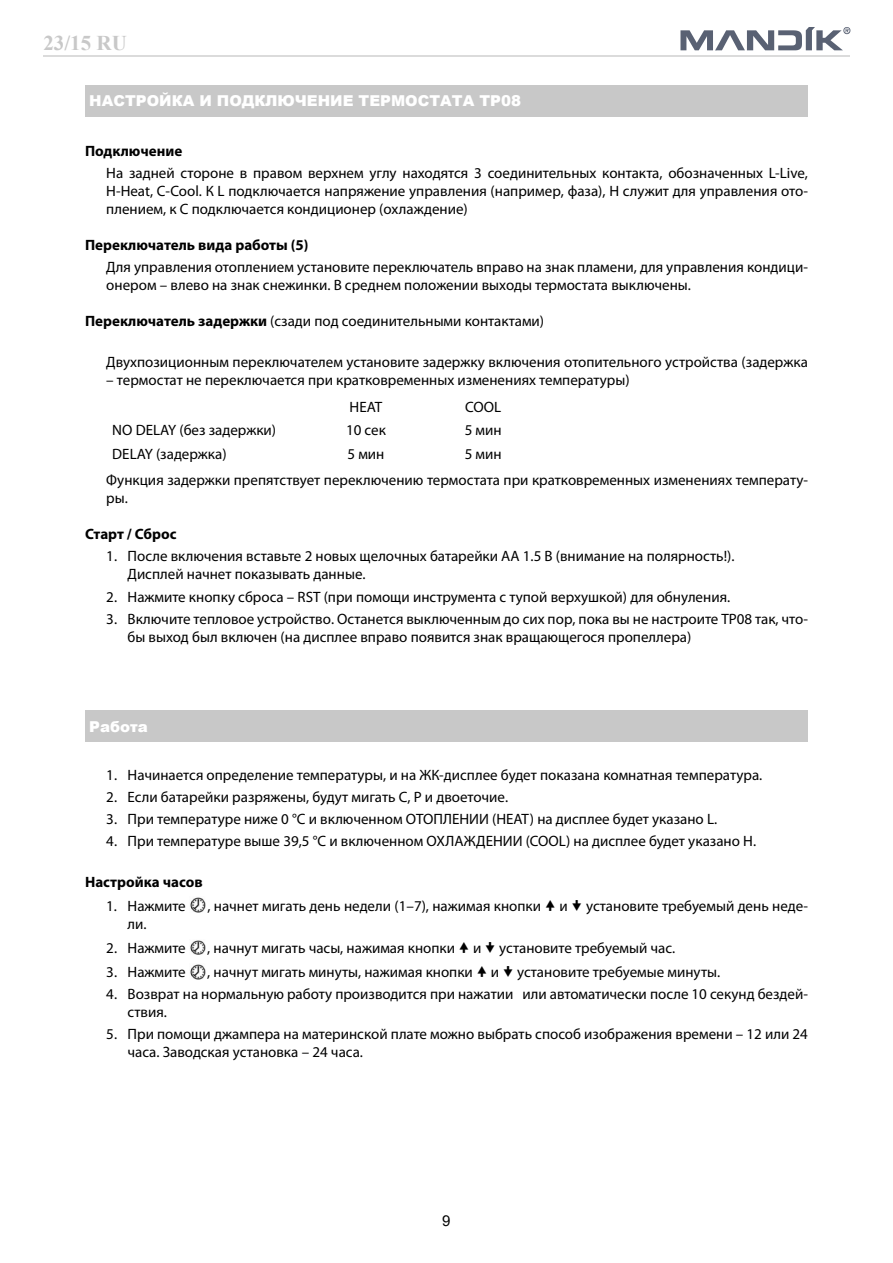
<style>
.page{position:relative;width:893px;height:1263px;background:#fff}
.page>*{position:absolute;margin:0;border:0;box-sizing:border-box;transform-origin:0 0}
.t1{font:700 21px "Times New Roman";color:#c8c8c8}
.t2{font:15px/18px "Myriad Pro";color:#000}
.t3{font:700 15px "Myriad Pro";color:#000}
.t4{font:900 15px "Arial";color:#fff}
.t5{font:15px "Arial";color:#000}
.s1{font-weight:700}
</style>
<div class="page">
<hr style="left:43px;top:55px;width:806px;height:1px;background:#dbdbdb">
<svg style="left:680px;top:27px;width:170px;height:23px"></svg>
<div style="left:85px;top:85px;width:723px;height:32px;background:#c8c8c8"></div>
<div style="left:85px;top:711px;width:723px;height:31px;background:#c8c8c8"></div>
<img style="left:190px;top:897px;width:16px;height:16px">
<img style="left:190px;top:940px;width:16px;height:15px">
<img style="left:190px;top:964px;width:16px;height:16px">
<h1 class="t1" style="left:43px;top:28px;width:85px">23/15 RU</h1>
<p class="t4" style="left:89px;top:90px;width:433px">НАСТРОЙКА И ПОДКЛЮЧЕНИЕ ТЕРМОСТАТА TP08</p>
<p class="t3" style="left:85px;top:141px;width:99px">Подключение</p>
<p class="t2" style="left:106px;top:164px;width:703px;text-align:justify">На задней стороне в правом верхнем углу находятся 3 соединительных контакта, обозначенных L-Live, H-Heat, C-Cool. К L подключается напряжение управления (например, фаза), Н служит для управления ото&shy;плением, к С подключается кондиционер (охлаждение)</p>
<p class="t3" style="left:85px;top:235px;width:225px">Переключатель вида работы (5)</p>
<p class="t2" style="left:106px;top:258px;width:703px">Для управления отоплением установите переключатель вправо на знак пламени, для управления кондици&shy;онером – влево на знак снежинки. В среднем положении выходы термостата выключены.</p>
<p class="t2" style="left:85px;top:312px;width:461px"><span class="s1">Переключатель задержки</span> (сзади под соединительными контактами)</p>
<p class="t2" style="left:106px;top:352px;width:703px">Двухпозиционным переключателем установите задержку включения отопительного устройства (задержка</p>
<p class="t2" style="left:106px;top:366px;width:525px;line-height:27.5px;text-align:center">– термостат не переключается при кратковременных изменениях температуры)<br>HEAT</p>
<p class="t2" style="left:465px;top:398px;width:38px">COOL</p>
<p class="t2" style="left:112px;top:421px;width:165px">NO DELAY (без задержки)</p>
<p class="t2" style="left:346px;top:421px;width:41px">10 сек</p>
<p class="t2" style="left:465px;top:421px;width:38px">5 мин</p>
<p class="t2" style="left:112px;top:444px;width:116px">DELAY (задержка)</p>
<p class="t2" style="left:347px;top:444px;width:38px">5 мин</p>
<p class="t2" style="left:106px;top:440px;width:703px;line-height:26.5px;text-indent:358px">5 мин<br>Функция задержки препятствует переключению термостата при кратковременных изменениях температу-</p>
<p class="t2" style="left:106px;top:489px;width:23px">ры.</p>
<p class="t3" style="left:85px;top:524px;width:93px">Старт / Сброс</p>
<p class="t2" style="left:128px;top:547px;width:608px;text-indent:-21px">1. После включения вставьте 2 новых щелочных батарейки AA 1.5 В (внимание на полярность!).<br>Дисплей начнет показывать данные.</p>
<p class="t2" style="left:106px;top:587px;width:625px">2. Нажмите кнопку сброса – RST (при помощи инструмента с тупой верхушкой) для обнуления.</p>
<p class="t2" style="left:128px;top:610px;width:682px;text-indent:-21px">3. Включите тепловое устройство. Останется выключенным до сих пор, пока вы не настроите ТР08 так, что&shy;бы выход был включен (на дисплее вправо появится знак вращающегося пропеллера)</p>
<p class="t4" style="left:89px;top:715px;width:60px">Работа</p>
<p class="t2" style="left:106px;top:765px;width:657px">1. Начинается определение температуры, и на ЖК-дисплее будет показана комнатная температура.</p>
<p class="t2" style="left:106px;top:788px;width:403px">2. Если батарейки разряжены, будут мигать С, Р и двоеточие.</p>
<p class="t2" style="left:106px;top:810px;width:612px">3. При температуре ниже 0 °C и включенном ОТОПЛЕНИИ (HEAT) на дисплее будет указано L.</p>
<p class="t2" style="left:106px;top:832px;width:651px">4. При температуре выше 39,5 °C и включенном ОХЛАЖДЕНИИ (COOL) на дисплее будет указано Н.</p>
<p class="t3" style="left:85px;top:872px;width:119px">Настройка часов</p>
<p class="t2" style="left:106px;top:896px;width:81px">1. Нажмите</p>
<p class="t2" style="left:207px;top:896px;width:602px">, начнет мигать день недели (1–7), нажимая кнопки и установите требуемый день неде-</p>
<p class="t2" style="left:128px;top:914px;width:21px">ли.</p>
<p class="t2" style="left:106px;top:938px;width:81px">2. Нажмите</p>
<p class="t2" style="left:207px;top:938px;width:470px">, начнут мигать часы, нажимая кнопки и установите требуемый час.</p>
<p class="t2" style="left:106px;top:963px;width:81px">3. Нажмите</p>
<p class="t2" style="left:207px;top:963px;width:514px">, начнут мигать минуты, нажимая кнопки и установите требуемые минуты.</p>
<p class="t2" style="left:128px;top:985px;width:682px;text-indent:-21px">4. Возврат на нормальную работу производится при нажатии или автоматически после 10 секунд бездей&shy;ствия.</p>
<p class="t2" style="left:128px;top:1025px;width:682px;text-indent:-21px">5. При помощи джампера на материнской плате можно выбрать способ изображения времени – 12 или 24 часа. Заводская установка – 24 часа.</p>
<p class="t5" style="left:442px;top:1210px;width:10px">9</p>
</div>
